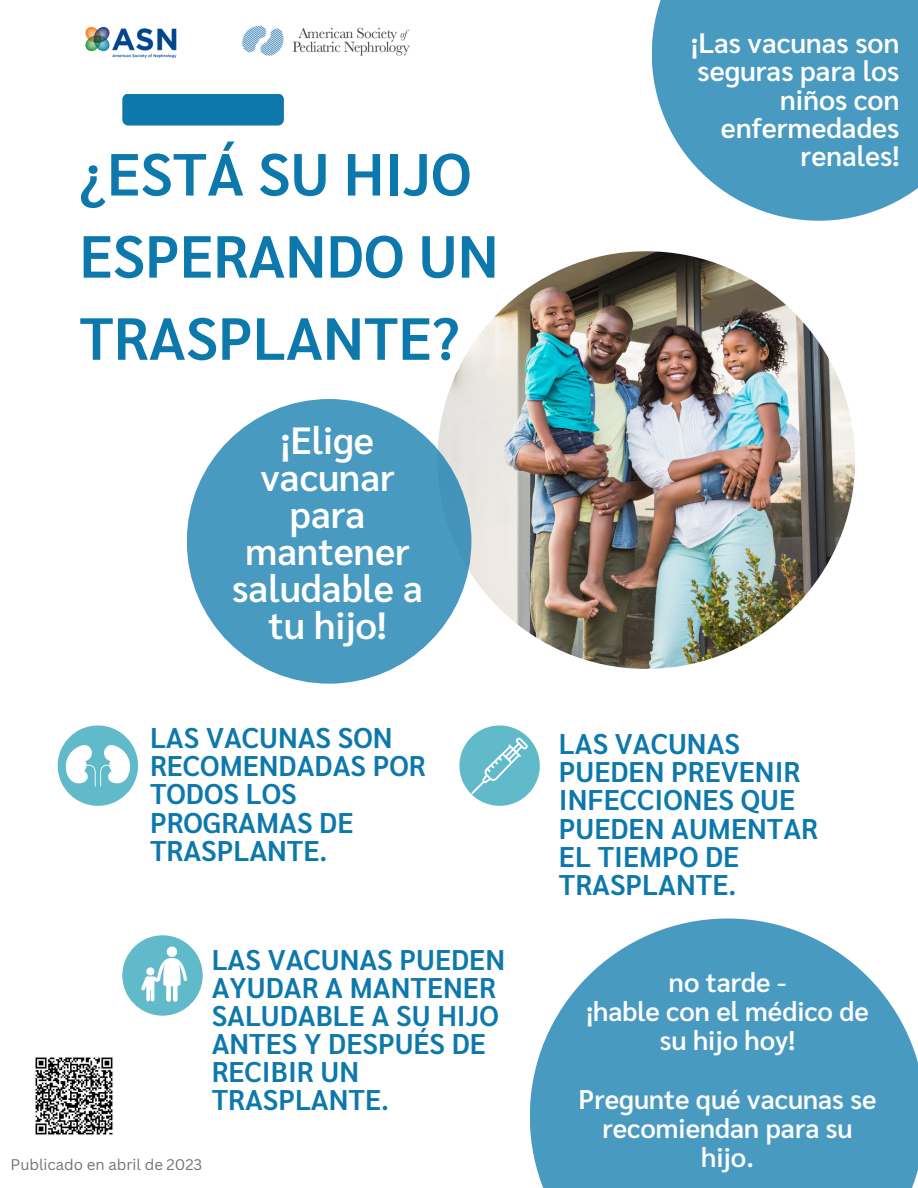
<style>
.page{position:relative;width:918px;height:1188px;background:#fff}
.page>*{position:absolute;margin:0;border:0;box-sizing:border-box;transform-origin:0 0}
.t1{font:600 59.25px/82.2px "Sarabun";color:#0c78ac}
.t2{font:600 37.95px/37.2px "Sarabun";color:#fff;text-align:center}
.t3{font:600 28.5px/28.2px "Sarabun";color:#0c78ac}
.t4{font:600 28.2px/28.2px "Sarabun";color:#fff;text-align:right}
.t5{font:600 27px/29.2px "Sarabun";color:#fff;text-align:center}
.t6{font:15px "Canva Sans";color:#737373}
</style>
<div class="page">
<img style="left:437px;top:251px;width:418px;height:418px;border-radius:50%">
<div style="left:122px;top:94px;width:162px;height:32px;background:#0c78ac;border-radius:6px"></div>
<div style="left:187px;top:399px;width:284px;height:285px;background:#499ac1;border-radius:50%"></div>
<div style="left:58px;top:725px;width:80px;height:81px;background:#60baca;border-radius:50%"></div>
<svg style="left:530px;top:919px;width:388px;height:269px;background:#64a9ca"></svg>
<svg style="left:652px;top:0;width:266px;height:221px;background:#63a8c9"></svg>
<img style="left:85px;top:26px;width:92px;height:32px">
<div style="left:459px;top:725px;width:81px;height:81px;background:#60baca;border-radius:50%"></div>
<div style="left:122px;top:935px;width:81px;height:81px;background:#60baca;border-radius:50%"></div>
<svg style="left:66px;top:745px;width:64px;height:42px"></svg>
<svg style="left:471px;top:737px;width:57px;height:57px"></svg>
<svg style="left:141px;top:946px;width:46px;height:56px"></svg>
<img style="left:242px;top:25px;width:168px;height:31px">
<img style="left:35px;top:1057px;width:78px;height:78px">
<p class="t1" style="left:79px;top:130px;width:421px">¿ESTÁ SU HIJO<br>ESPERANDO UN<br>TRASPLANTE?</p>
<p class="t2" style="left:232px;top:419px;width:192px">¡Elige vacunar para mantener saludable a tu hijo!</p>
<p class="t4" style="left:691px;top:27px;width:210px">¡Las vacunas son seguras para los niños con enfermedades renales!</p>
<p class="t3" style="left:150px;top:722px;width:277px">LAS VACUNAS SON<br>RECOMENDADAS POR<br>TODOS LOS<br>PROGRAMAS DE<br>TRASPLANTE.</p>
<p class="t3" style="left:559px;top:728px;width:261px">LAS VACUNAS<br>PUEDEN PREVENIR<br>INFECCIONES QUE<br>PUEDEN AUMENTAR<br>EL TIEMPO DE<br>TRASPLANTE.</p>
<p class="t3" style="left:212px;top:944px;width:295px">LAS VACUNAS PUEDEN<br>AYUDAR A MANTENER<br>SALUDABLE A SU HIJO<br>ANTES Y DESPUÉS DE<br>RECIBIR UN<br>TRASPLANTE.</p>
<p class="t6" style="left:11px;top:1154px;width:193px">Publicado en abril de 2023</p>
<p class="t5" style="left:669px;top:966px;width:119px">no tarde -</p>
<p class="t5" style="left:586px;top:995px;width:284px">¡hable con el médico de su hijo hoy!</p>
<p class="t5" style="left:579px;top:1083px;width:299px">Pregunte qué vacunas se recomiendan para su hijo.</p>
</div>
